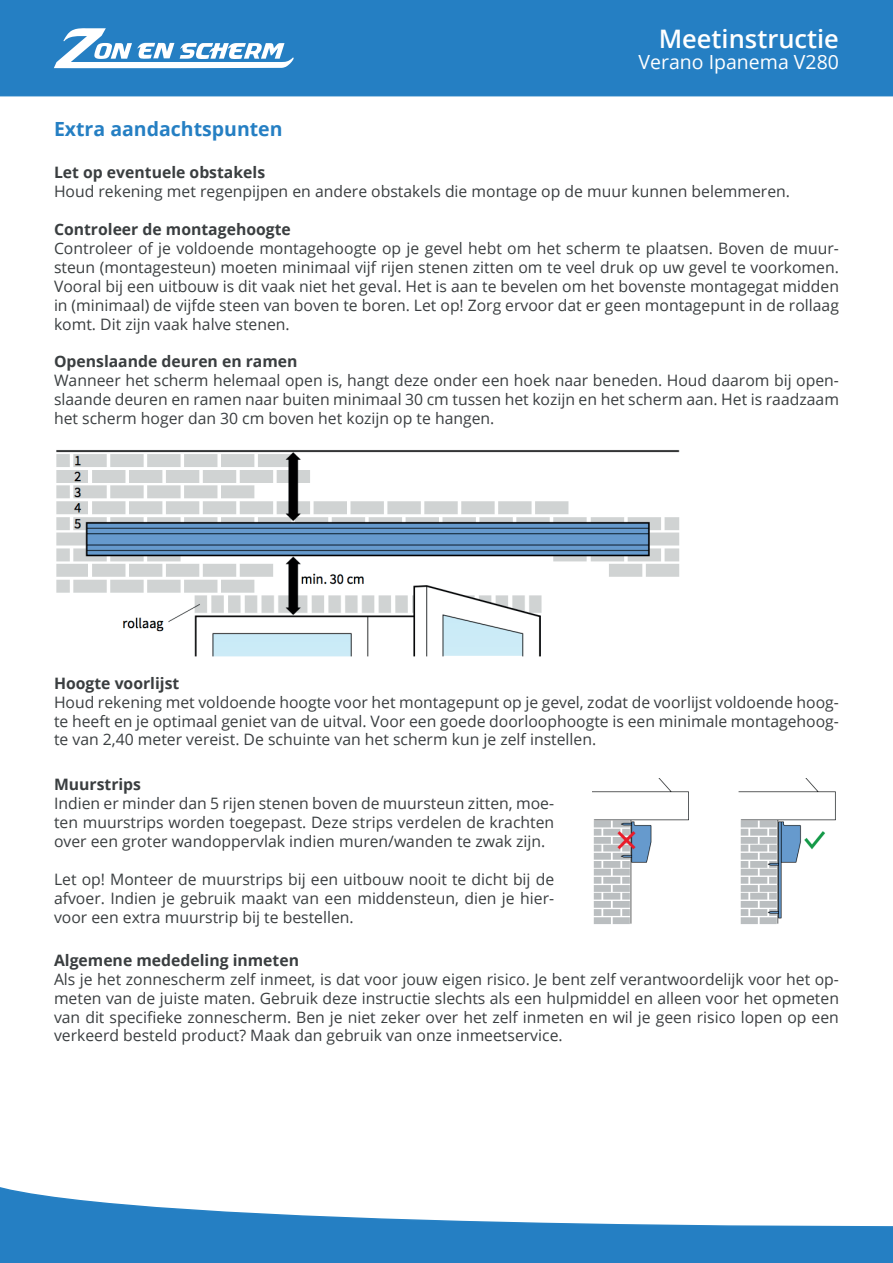
<style>
.page{position:relative;width:893px;height:1263px;background:#fff}
.page>*{position:absolute;margin:0;border:0;box-sizing:border-box;transform-origin:0 0}
.t1{font:600 25.5px "Open Sans";color:#fff}
.t2{font:700 19.5px "Open Sans";color:#257fc3}
.t3{font:19.5px "Open Sans";color:#fff}
.t4{font:15.75px/18.9px "Open Sans";color:#3a3e40;text-align:justify}
.t5{font:700 15.75px "Open Sans";color:#3a3e40}
</style>
<div class="page">
<div style="left:0;top:0;width:893px;height:96px;background:#257fc3"></div>
<svg style="left:54px;top:28px;width:240px;height:40px"></svg>
<svg style="left:0;top:1187px;width:893px;height:76px"></svg>
<img style="left:56px;top:450px;width:624px;height:206px">
<img style="left:592px;top:778px;width:244px;height:146px">
<h1 class="t1" style="left:659px;top:21px;width:182px">Meetinstructie</h1>
<p class="t3" style="left:639px;top:48px;width:202px">Verano Ipanema V280</p>
<p class="t2" style="left:54px;top:115px;width:230px">Extra aandachtspunten</p>
<p class="t5" style="left:54px;top:162px;width:213px">Let op eventuele obstakels</p>
<p class="t4" style="left:54px;top:182px;width:738px">Houd rekening met regenpijpen en andere obstakels die montage op de muur kunnen belemmeren.</p>
<p class="t5" style="left:54px;top:218px;width:238px">Controleer de montagehoogte</p>
<p class="t4" style="left:54px;top:238px;width:786px">Controleer of je voldoende montagehoogte op je gevel hebt om het scherm te plaatsen. Boven de muur&shy;steun (montagesteun) moeten minimaal vijf rijen stenen zitten om te veel druk op uw gevel te voorkomen.<br>Vooral bij een uitbouw is dit vaak niet het geval. Het is aan te bevelen om het bovenste montagegat midden in (minimaal) de vijfde steen van boven te boren. Let op! Zorg ervoor dat er geen montagepunt in de rollaag komt. Dit zijn vaak halve stenen.</p>
<p class="t5" style="left:54px;top:351px;width:245px">Openslaande deuren en ramen</p>
<p class="t4" style="left:54px;top:371px;width:786px">Wanneer het scherm helemaal open is, hangt deze onder een hoek naar beneden. Houd daarom bij open&shy;slaande deuren en ramen naar buiten minimaal 30 cm tussen het kozijn en het scherm aan. Het is raadzaam het scherm hoger dan 30 cm boven het kozijn op te hangen.</p>
<p class="t5" style="left:54px;top:672px;width:127px">Hoogte voorlijst</p>
<p class="t4" style="left:54px;top:692px;width:786px">Houd rekening met voldoende hoogte voor het montagepunt op je gevel, zodat de voorlijst voldoende hoog&shy;te heeft en je optimaal geniet van de uitval. Voor een goede doorloophoogte is een minimale montagehoog&shy;te van 2,40 meter vereist. De schuinte van het scherm kun je zelf instellen.</p>
<p class="t5" style="left:54px;top:773px;width:89px">Muurstrips</p>
<p class="t4" style="left:54px;top:793px;width:502px">Indien er minder dan 5 rijen stenen boven de muursteun zitten, moe&shy;ten muurstrips worden toegepast. Deze strips verdelen de krachten over een groter wandoppervlak indien muren/wanden te zwak zijn.</p>
<p class="t4" style="left:54px;top:869px;width:502px">Let op! Monteer de muurstrips bij een uitbouw nooit te dicht bij de afvoer. Indien je gebruik maakt van een middensteun, dien je hier&shy;voor een extra muurstrip bij te bestellen.</p>
<p class="t5" style="left:54px;top:949px;width:247px">Algemene mededeling inmeten</p>
<p class="t4" style="left:54px;top:969px;width:786px">Als je het zonnescherm zelf inmeet, is dat voor jouw eigen risico. Je bent zelf verantwoordelijk voor het op&shy;meten van de juiste maten. Gebruik deze instructie slechts als een hulpmiddel en alleen voor het opmeten van dit specifieke zonnescherm. Ben je niet zeker over het zelf inmeten en wil je geen risico lopen op een verkeerd besteld product? Maak dan gebruik van onze inmeetservice.</p>
</div>
